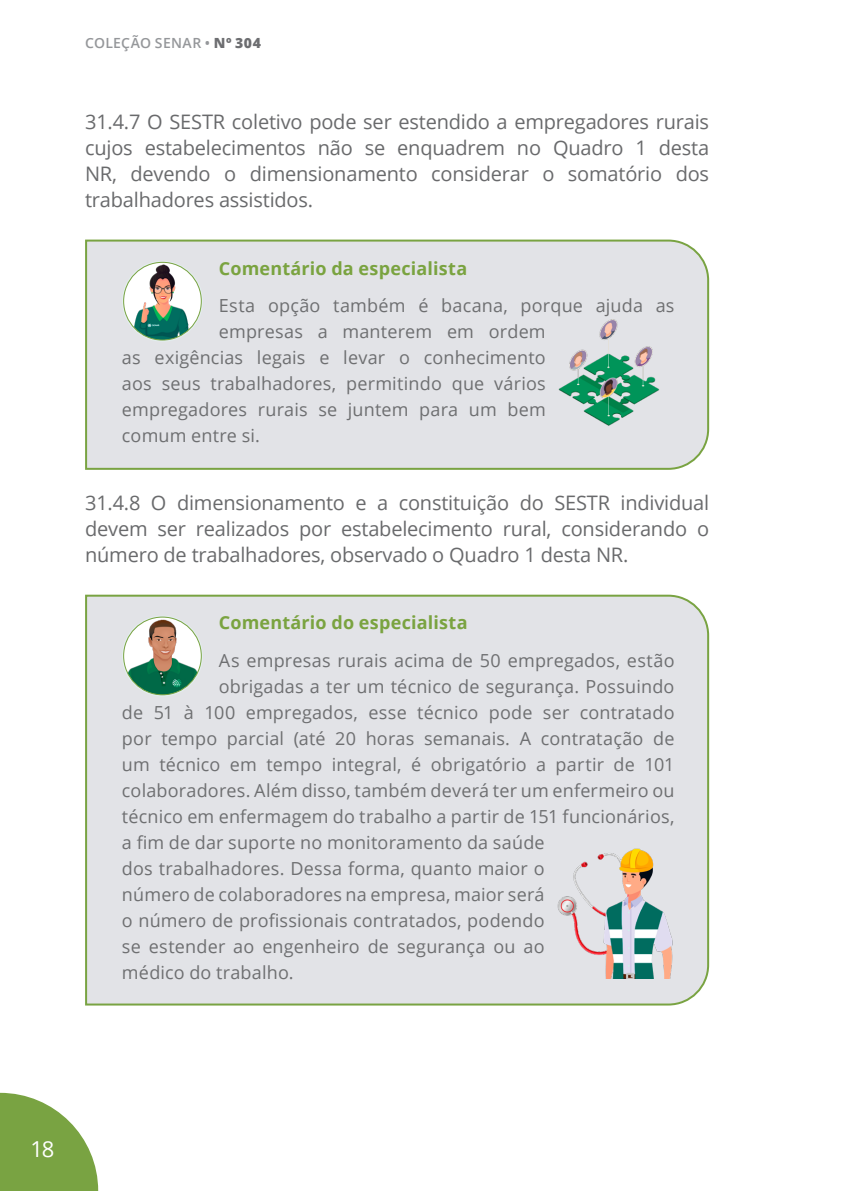
<style>
.page{position:relative;width:851px;height:1191px;background:#fff}
.page>*{position:absolute;margin:0;border:0;box-sizing:border-box;transform-origin:0 0}
.t1{font:22px "Open Sans";color:#fff}
.t2{font:20px/26px "Open Sans";letter-spacing:-.01em;color:#696a6c;text-align:justify}
.t3{font:18px "Open Sans";letter-spacing:.01em;color:#6e6f71}
.t4{font:700 18px "Open Sans";letter-spacing:.01em;color:#7aa340}
.t5{font:600 14px "Open Sans";letter-spacing:.025em;color:#95979a}
.s1{font-weight:800;color:#6d6e71}
</style>
<div class="page">
<svg style="left:0;top:1092px;width:99px;height:99px"></svg>
<div style="left:85px;top:239px;width:625px;height:231px;background:#e2e3e7"></div>
<img style="left:553px;top:317px;width:110px;height:110px">
<svg style="left:122px;top:261px;width:81px;height:81px"></svg>
<img style="left:124px;top:262px;width:77px;height:78px;border-radius:39px">
<div style="left:123px;top:262px;width:79px;height:78px;border:1px solid #79a342;border-radius:50%"></div>
<div style="left:85px;top:594px;width:625px;height:412px;background:#e2e3e7"></div>
<img style="left:544px;top:845px;width:129px;height:134px">
<svg style="left:122px;top:615px;width:81px;height:81px"></svg>
<img style="left:124px;top:617px;width:77px;height:78px;border-radius:39px">
<div style="left:123px;top:616px;width:79px;height:79px;border:1px solid #79a342;border-radius:50%"></div>
<p class="t5" style="left:85px;top:33px;width:177px">COLEÇÃO SENAR • <span class="s1">Nº 304</span></p>
<p class="t2" style="left:85px;top:108px;width:625px">31.4.7 O SESTR coletivo pode ser estendido a empregadores rurais cujos estabelecimentos não se enquadrem no Quadro 1 desta NR, devendo o dimensionamento considerar o somatório dos trabalhadores assistidos.</p>
<p class="t4" style="left:219px;top:255px;width:250px">Comentário da especialista</p>
<p class="t3" style="left:219px;top:293px;width:457px">Esta opção também é bacana, porque ajuda as</p>
<p class="t3" style="left:219px;top:319px;width:328px">empresas a manterem em ordem</p>
<p class="t3" style="left:122px;top:345px;width:425px">as exigências legais e levar o conhecimento</p>
<p class="t3" style="left:122px;top:371px;width:425px">aos seus trabalhadores, permitindo que vários</p>
<p class="t3" style="left:122px;top:397px;width:425px">empregadores rurais se juntem para um bem</p>
<p class="t3" style="left:122px;top:423px;width:139px">comum entre si.</p>
<p class="t2" style="left:85px;top:489px;width:625px">31.4.8 O dimensionamento e a constituição do SESTR individual devem ser realizados por estabelecimento rural, considerando o número de trabalhadores, observado o Quadro 1 desta NR.</p>
<p class="t4" style="left:219px;top:610px;width:250px">Comentário do especialista</p>
<p class="t3" style="left:219px;top:648px;width:457px">As empresas rurais acima de 50 empregados, estão</p>
<p class="t3" style="left:219px;top:674px;width:457px">obrigadas a ter um técnico de segurança. Possuindo</p>
<p class="t3" style="left:122px;top:700px;width:554px">de 51 à 100 empregados, esse técnico pode ser contratado</p>
<p class="t3" style="left:122px;top:726px;width:554px">por tempo parcial (até 20 horas semanais. A contratação de</p>
<p class="t3" style="left:122px;top:752px;width:554px">um técnico em tempo integral, é obrigatório a partir de 101</p>
<p class="t3" style="left:122px;top:778px;width:554px">colaboradores. Além disso, também deverá ter um enfermeiro ou</p>
<p class="t3" style="left:122px;top:804px;width:554px">técnico em enfermagem do trabalho a partir de 151 funcionários,</p>
<p class="t3" style="left:122px;top:830px;width:424px">a fim de dar suporte no monitoramento da saúde</p>
<p class="t3" style="left:122px;top:856px;width:424px">dos trabalhadores. Dessa forma, quanto maior o</p>
<p class="t3" style="left:122px;top:882px;width:424px">número de colaboradores na empresa, maior será</p>
<p class="t3" style="left:122px;top:908px;width:424px">o número de profissionais contratados, podendo</p>
<p class="t3" style="left:122px;top:934px;width:424px">se estender ao engenheiro de segurança ou ao</p>
<p class="t3" style="left:122px;top:960px;width:173px">médico do trabalho.</p>
<p class="t1" style="left:31px;top:1133px;width:25px">18</p>
</div>
